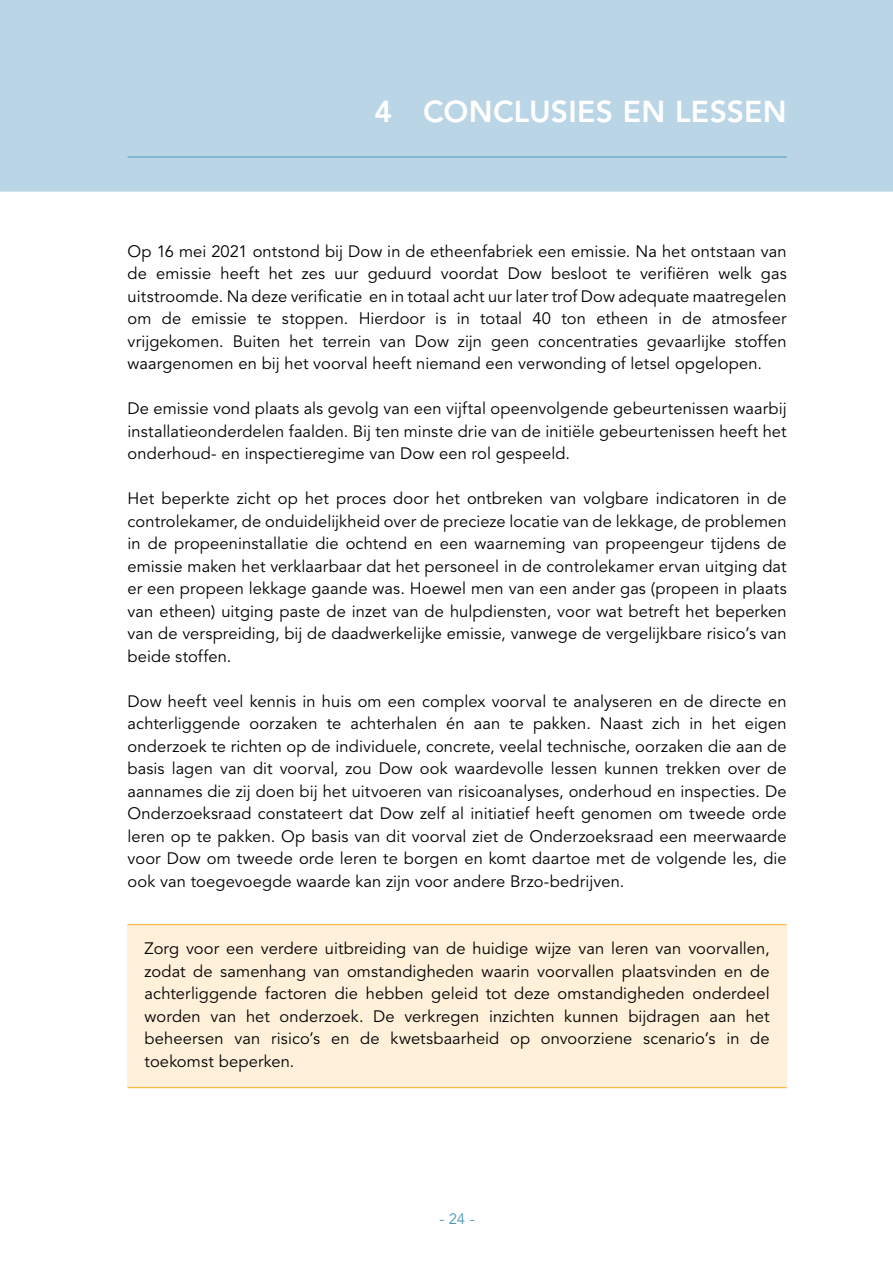
<style>
.page{position:relative;width:893px;height:1263px;background:#fff}
.page>*{position:absolute;margin:0;border:0;box-sizing:border-box;transform-origin:0 0}
.t1{font:800 30px "Avenir LT Std";letter-spacing:.01em;color:#fff}
.Bodytekst{font:16.5px/22.5px "Avenir LT Std";letter-spacing:.005em;color:#000;text-align:justify}
.Bodytekst_geel_kader{font:16.5px/22.5px "Avenir LT Std";letter-spacing:.005em;color:#000;text-align:justify}
.t2{font:15px "Avenir LT Std";color:#499abb}
</style>
<div class="page">
<div style="left:0;top:0;width:893px;height:192px;background:#bad5e6"></div>
<hr style="left:128px;top:157px;width:659px;height:1px;background:#499abb">
<div style="left:128px;top:925px;width:659px;height:163px;background:#fff0da"></div>
<hr style="left:128px;top:1087px;width:659px;height:1px;background:#f9b122">
<hr style="left:128px;top:924px;width:659px;height:1px;background:#f9b122">
<p class="t1" style="left:374px;top:93px;width:414px">4 CONCLUSIES EN LESSEN</p>
<p class="Bodytekst" style="left:128px;top:240px;width:661px">Op 16 mei 2021 ontstond bij Dow in de etheenfabriek een emissie. Na het ontstaan van de emissie heeft het zes uur geduurd voordat Dow besloot te verifiëren welk gas uitstroomde. Na deze verificatie en in totaal acht uur later trof Dow adequate maatregelen om de emissie te stoppen. Hierdoor is in totaal 40 ton etheen in de atmosfeer vrijgekomen. Buiten het terrein van Dow zijn geen concentraties gevaarlijke stoffen waargenomen en bij het voorval heeft niemand een verwonding of letsel opgelopen.</p>
<p class="Bodytekst" style="left:128px;top:398px;width:661px">De emissie vond plaats als gevolg van een vijftal opeenvolgende gebeurtenissen waarbij installatieonderdelen faalden. Bij ten minste drie van de initiële gebeurtenissen heeft het onderhoud- en inspectieregime van Dow een rol gespeeld.</p>
<p class="Bodytekst" style="left:128px;top:488px;width:661px">Het beperkte zicht op het proces door het ontbreken van volgbare indicatoren in de controlekamer, de onduidelijkheid over de precieze locatie van de lekkage, de problemen in de propeeninstallatie die ochtend en een waarneming van propeengeur tijdens de emissie maken het verklaarbaar dat het personeel in de controlekamer ervan uitging dat er een propeen lekkage gaande was. Hoewel men van een ander gas (propeen in plaats van etheen) uitging paste de inzet van de hulpdiensten, voor wat betreft het beperken van de verspreiding, bij de daadwerkelijke emissie, vanwege de vergelijkbare risico’s van beide stoffen.</p>
<p class="Bodytekst" style="left:128px;top:690px;width:661px">Dow heeft veel kennis in huis om een complex voorval te analyseren en de directe en achterliggende oorzaken te achterhalen én aan te pakken. Naast zich in het eigen onderzoek te richten op de individuele, concrete, veelal technische, oorzaken die aan de basis lagen van dit voorval, zou Dow ook waardevolle lessen kunnen trekken over de aannames die zij doen bij het uitvoeren van risicoanalyses, onderhoud en inspecties. De Onderzoeksraad constateert dat Dow zelf al initiatief heeft genomen om tweede orde leren op te pakken. Op basis van dit voorval ziet de Onderzoeksraad een meerwaarde voor Dow om tweede orde leren te borgen en komt daartoe met de volgende les, die ook van toegevoegde waarde kan zijn voor andere Brzo-bedrijven.</p>
<p class="Bodytekst_geel_kader" style="left:145px;top:938px;width:627px">Zorg voor een verdere uitbreiding van de huidige wijze van leren van voorvallen, zodat de samenhang van omstandigheden waarin voorvallen plaatsvinden en de achterliggende factoren die hebben geleid tot deze omstandigheden onderdeel worden van het onderzoek. De verkregen inzichten kunnen bijdragen aan het beheersen van risico’s en de kwetsbaarheid op onvoorziene scenario’s in de toekomst beperken.</p>
<p class="t2" style="left:439px;top:1210px;width:37px">- 24 -</p>
</div>
